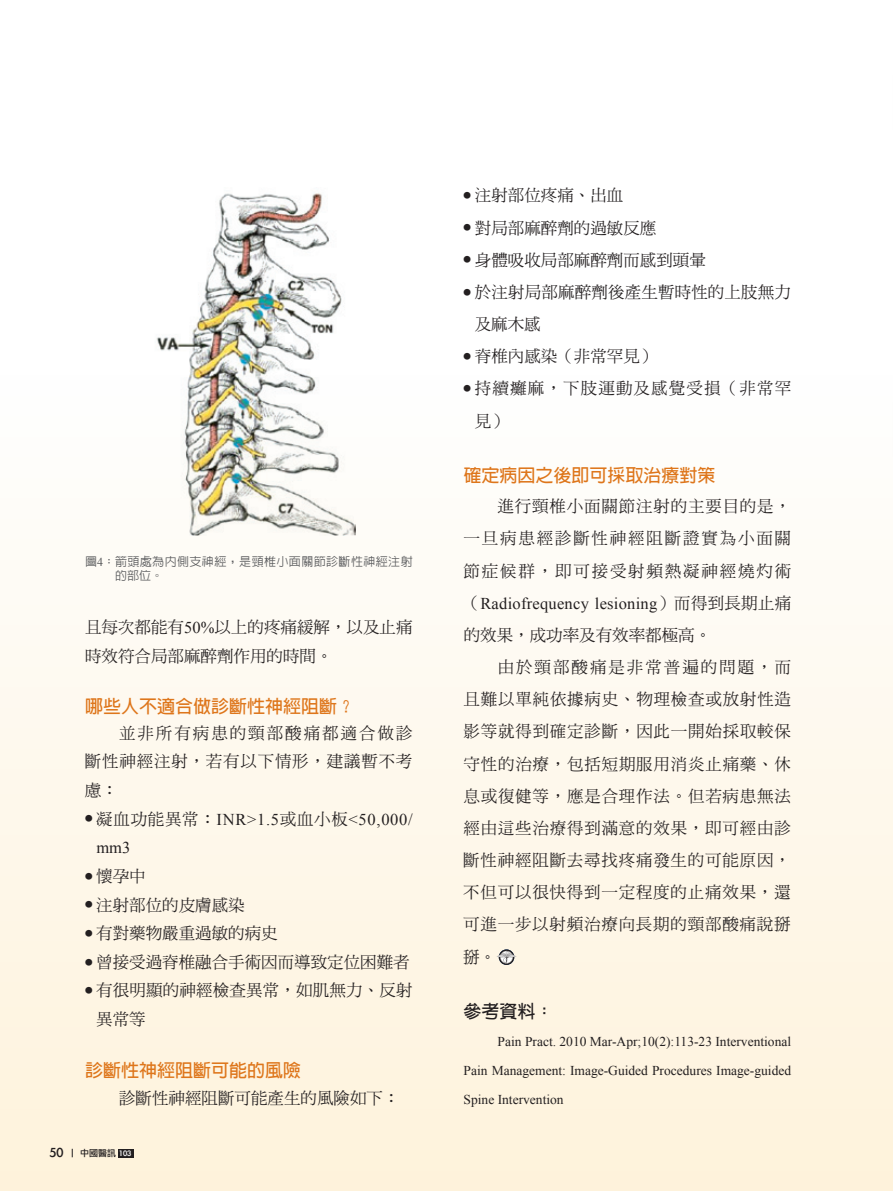
<style>
.page{position:relative;width:893px;height:1191px;background:#fff}
.page>*{position:absolute;margin:0;border:0;box-sizing:border-box;transform-origin:0 0}
.t1{font:700 18px "Lin Gothic";color:#de761b}
.t2{font:700 18px "Lin Gothic";color:#231f20}
.t3{font:16.5px/28.7px "DF Ming Std W5";letter-spacing:.045em;color:#231f20;text-align:justify}
.t4{font:16.5px/28.7px "DF Ming Std W5";color:#231f20}
.t5{font:16.5px/28.7px "DF Ming Std W5";letter-spacing:.01em;color:#231f20}
.t6{font:16.5px "Times New Roman";letter-spacing:.015em;color:#231f20}
.t7{font:16.5px/28.7px "Times New Roman";letter-spacing:.04em;color:#231f20}
.t8{font:16.5px/32.1px "DF Ming Std W5";letter-spacing:.07em;color:#231f20}
.t9{font:16.5px "DF Ming Std W5";letter-spacing:.12em;color:#231f20}
.t10{font:13.5px/29.1px "Times New Roman";color:#231f20;text-align:justify}
.t11{font:500 12px/14.4px "Lin Gothic";letter-spacing:.035em;color:#57585a}
.t12{font:9px "Li Gothic Med";color:#231f20}
.s1{font-family:"Times New Roman";font-weight:400}
.s2{font-family:"Times New Roman"}
.s3{font-family:"DF Ming Std W5"}
.s4{font-size:15px}
.s5{color:#fff}
</style>
<div class="page">
<div style="left:0;top:0;width:893px;height:1191px;background:linear-gradient(to bottom,#fff,#fef3de)"></div>
<svg style="left:892px;top:74px;width:1px;height:384px"></svg>
<svg style="left:499px;top:949px;width:15px;height:16px"></svg>
<svg style="left:497px;top:951px;width:19px;height:12px"></svg>
<div style="left:118px;top:1148px;width:15px;height:9px;background:#231f20"></div>
<img style="left:147px;top:187px;width:208px;height:349px">
<p class="t11" style="left:115px;top:554px;width:299px;text-indent:-30px">圖<span class="s1">4</span>：箭頭處為內側支神經，是頸椎小面關節診斷性神經注射的部位。</p>
<p class="t4" style="left:85px;top:612px;width:329px">且每次都能有<span class="s2">50%</span>以上的疼痛緩解，以及止痛時效符合局部麻醉劑作用的時間。</p>
<p class="t1" style="left:85px;top:697px;width:271px">哪些人不適合做診斷性神經阻斷？</p>
<p class="t3" style="left:85px;top:718px;width:329px;text-indent:34px">並非所有病患的頸部酸痛都適合做診斷性神經注射，若有以下情形，建議暫不考慮：</p>
<p class="t7" style="left:96px;top:804px;width:318px;text-indent:-11px"><sup>●</sup> <span class="s3">凝血功能異常：</span>INR&gt;1.5<span class="s3">或血小板</span>&lt;50,000/ mm3</p>
<p class="t3" style="left:85px;top:861px;width:62px"><sup>●</sup> 懷孕中</p>
<p class="t4" style="left:85px;top:890px;width:161px"><sup>●</sup> 注射部位的皮膚感染</p>
<p class="t4" style="left:85px;top:918px;width:194px"><sup>●</sup> 有對藥物嚴重過敏的病史</p>
<p class="t4" style="left:85px;top:947px;width:326px"><sup>●</sup> 曾接受過脊椎融合手術因而導致定位困難者</p>
<p class="t5" style="left:96px;top:976px;width:318px;text-indent:-11px"><sup>●</sup> 有很明顯的神經檢查異常，如肌無力、反射異常等</p>
<p class="t1" style="left:85px;top:1060px;width:217px">診斷性神經阻斷可能的風險</p>
<p class="t4" style="left:119px;top:1083px;width:282px">診斷性神經阻斷可能產生的風險如下：</p>
<p class="t12" style="left:50px;top:1148px;width:83px"><span class="s4">50</span> 中國醫訊 <span class="s5">103</span></p>
<p class="t4" style="left:464px;top:181px;width:161px"><sup>●</sup> 注射部位疼痛、出血</p>
<p class="t4" style="left:464px;top:213px;width:194px"><sup>●</sup> 對局部麻醉劑的過敏反應</p>
<p class="t4" style="left:464px;top:245px;width:244px"><sup>●</sup> 身體吸收局部麻醉劑而感到頭暈</p>
<p class="t5" style="left:475px;top:276px;width:318px;line-height:32.1px;text-indent:-11px"><sup>●</sup> 於注射局部麻醉劑後產生暫時性的上肢無力及麻木感</p>
<p class="t4" style="left:464px;top:342px;width:194px"><sup>●</sup> 脊椎內感染（非常罕見）</p>
<p class="t8" style="left:475px;top:372px;width:318px;text-indent:-11px"><sup>●</sup> 持續癱麻，下肢運動及感覺受損（非常罕見）</p>
<p class="t1" style="left:464px;top:466px;width:253px">確定病因之後即可採取治療對策</p>
<p class="t3" style="left:464px;top:490px;width:329px;line-height:32.1px;text-indent:34px">進行頸椎小面關節注射的主要目的是，一旦病患經診斷性神經阻斷證實為小面關節症候群，即可接受射頻熱凝神經燒灼術</p>
<p class="t6" style="left:464px;top:592px;width:329px"><span class="s3">（</span>Radiofrequency lesioning<span class="s3">）而得到長期止痛</span></p>
<p class="t4" style="left:464px;top:620px;width:249px">的效果，成功率及有效率都極高。</p>
<p class="t9" style="left:498px;top:658px;width:295px">由於頸部酸痛是非常普遍的問題，而</p>
<p class="t3" style="left:464px;top:684px;width:329px">且難以單純依據病史、物理檢查或放射性造</p>
<p class="t3" style="left:464px;top:717px;width:329px">影等就得到確定診斷，因此一開始採取較保</p>
<p class="t3" style="left:463px;top:749px;width:329px">守性的治療，包括短期服用消炎止痛藥、休</p>
<p class="t3" style="left:463px;top:781px;width:329px">息或復健等，應是合理作法。但若病患無法</p>
<p class="t3" style="left:463px;top:813px;width:329px">經由這些治療得到滿意的效果，即可經由診</p>
<p class="t3" style="left:463px;top:845px;width:329px">斷性神經阻斷去尋找疼痛發生的可能原因，</p>
<p class="t3" style="left:463px;top:877px;width:329px">不但可以很快得到一定程度的止痛效果，還</p>
<p class="t3" style="left:463px;top:910px;width:329px">可進一步以射頻治療向長期的頸部酸痛說掰</p>
<p class="t3" style="left:463px;top:942px;width:34px">掰。</p>
<p class="t2" style="left:464px;top:1002px;width:91px">參考資料：</p>
<p class="t10" style="left:464px;top:1026px;width:329px;text-indent:34px">Pain Pract. 2010 Mar-Apr;10(2):113-23 Interventional Pain Management: Image-Guided Procedures Image-guided Spine Intervention</p>
</div>
